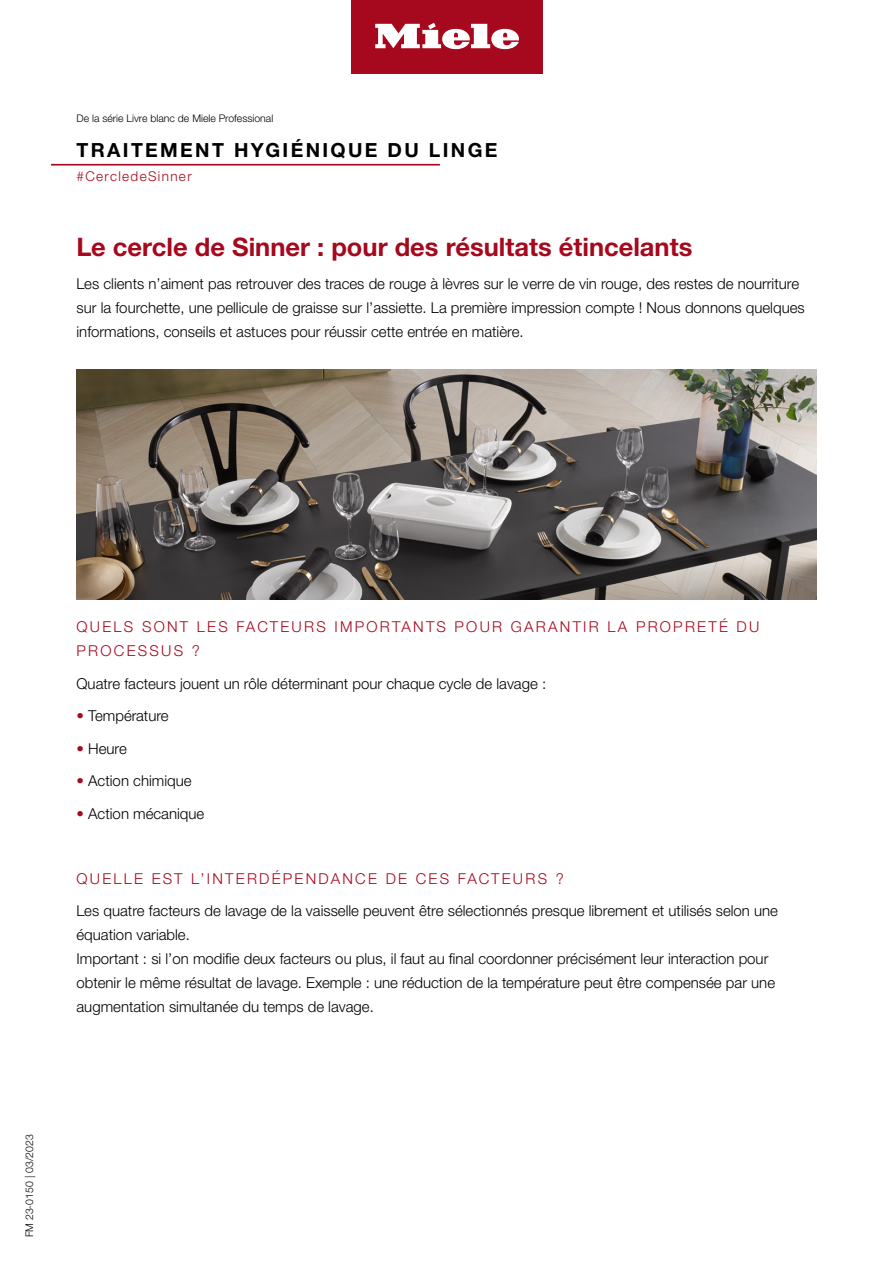
<style>
.page{position:relative;width:893px;height:1263px;background:#fff}
.page>*{position:absolute;margin:0;border:0;box-sizing:border-box;transform-origin:0 0}
.t1{font:700 25.5px "Helvetica Neue LTW1 G";color:#a6081d}
.t2{font:700 19.5px "Helvetica Neue LTW1 G";letter-spacing:.12em;color:#000}
.t3{font:300 15px/24px "Helvetica Neue LTW1 G";color:#000}
.t4{font:300 15px/24px "Helvetica Neue LTW1 G";letter-spacing:.15em;color:#a6081d}
.t5{font:300 13.5px "Helvetica Neue LTW1 G";letter-spacing:.1em;color:#a6081d}
.t6{font:300 10.5px "Helvetica Neue LTW1 G";color:#000}
.s1{color:#a6081d}
</style>
<div class="page">
<div style="left:351px;top:0;width:191px;height:73px;background:#a6081d"></div>
<svg style="left:375px;top:22px;width:144px;height:27px"></svg>
<hr style="left:51px;top:164px;width:389px;height:2px;background:#a6081d">
<img style="left:77px;top:370px;width:739px;height:230px">
<p class="t6" style="left:77px;top:112px;width:198px">De la série Livre blanc de Miele Professional</p>
<h2 class="t2" style="left:77px;top:138px;width:422px">TRAITEMENT HYGIÉNIQUE DU LINGE</h2>
<p class="t5" style="left:77px;top:167px;width:117px">#CercledeSinner</p>
<h1 class="t1" style="left:77px;top:232px;width:617px">Le cercle de Sinner : pour des résultats étincelants</h1>
<p class="t3" style="left:77px;top:271px;width:730px">Les clients n’aiment pas retrouver des traces de rouge à lèvres sur le verre de vin rouge, des restes de nourriture sur la fourchette, une pellicule de graisse sur l’assiette. La première impression compte ! Nous donnons quelques informations, conseils et astuces pour réussir cette entrée en matière.</p>
<p class="t4" style="left:77px;top:615px;width:684px">QUELS SONT LES FACTEURS IMPORTANTS POUR GARANTIR LA PROPRETÉ DU<br>PROCESSUS ?</p>
<p class="t3" style="left:77px;top:671px;width:471px">Quatre facteurs jouent un rôle déterminant pour chaque cycle de lavage :</p>
<p class="t3" style="left:77px;top:704px;width:94px"><span class="s1">•</span> Température</p>
<p class="t3" style="left:77px;top:736px;width:52px"><span class="s1">•</span> Heure</p>
<p class="t3" style="left:77px;top:769px;width:117px"><span class="s1">•</span> Action chimique</p>
<p class="t3" style="left:77px;top:801px;width:129px"><span class="s1">•</span> Action mécanique</p>
<p class="t4" style="left:77px;top:866px;width:489px">QUELLE EST L’INTERDÉPENDANCE DE CES FACTEURS ?</p>
<p class="t3" style="left:77px;top:899px;width:703px">Les quatre facteurs de lavage de la vaisselle peuvent être sélectionnés presque librement et utilisés selon une équation variable.<br>Important : si l’on modifie deux facteurs ou plus, il faut au final coordonner précisément leur interaction pour obtenir le même résultat de lavage. Exemple : une réduction de la température peut être compensée par une augmentation simultanée du temps de lavage.</p>
<p class="t6" style="left:23px;top:1237px;width:104px;rotate:-90deg">FM 23-0150 | 03/2023</p>
</div>
